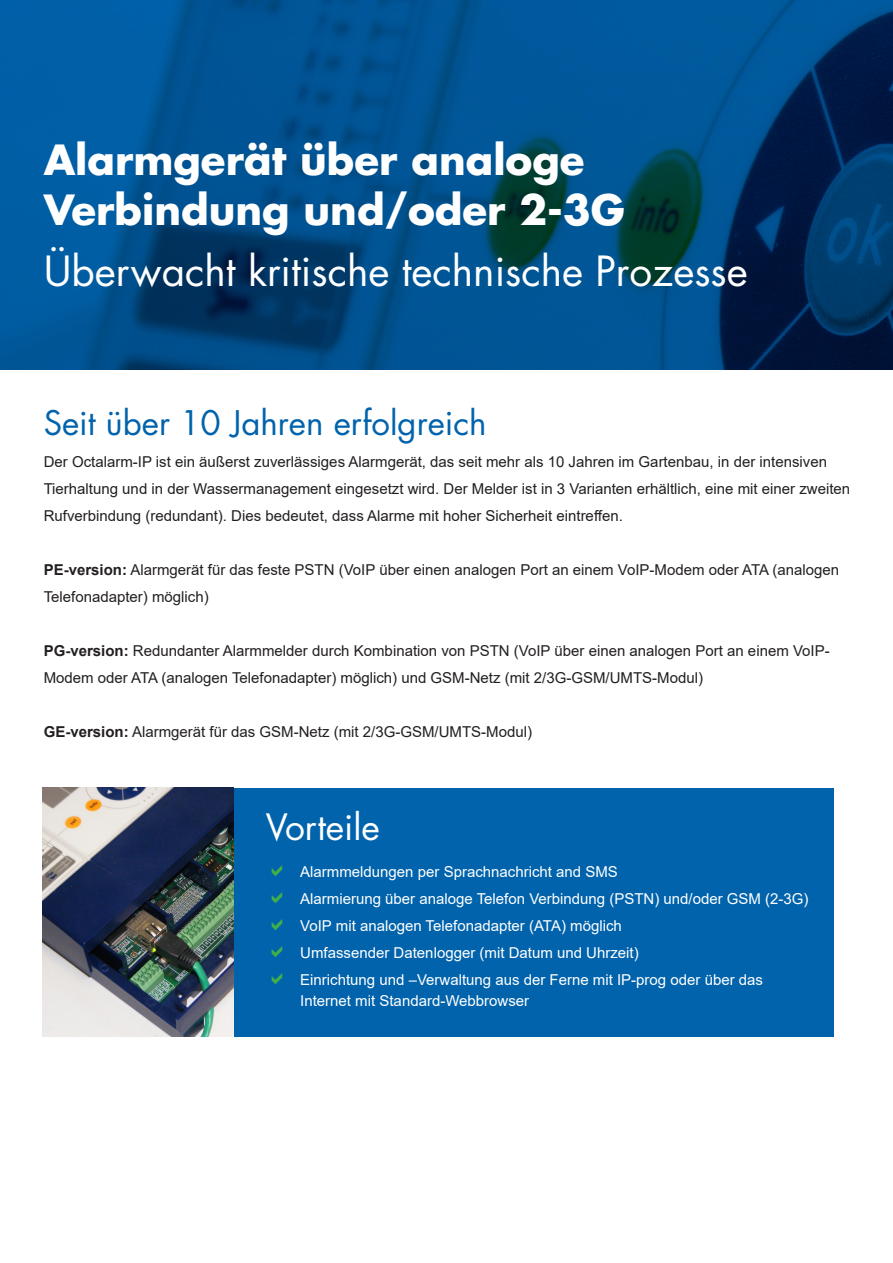
<style>
.page{position:relative;width:893px;height:1263px;background:#fff}
.page>*{position:absolute;margin:0;border:0;box-sizing:border-box;transform-origin:0 0}
.t1{font:700 40.5px/49.5px "Futura Std";color:#fff}
.t2{font:40.5px "Futura Std";color:#fff}
.t3{font:35.4px "Futura Std";color:#fff}
.t4{font:33px "Futura Std";color:#0163ac}
.t5{font:15px/27px "Arial";color:#231f20}
.t6{font:15px/20.7px "Arial";color:#fff}
.s1{font-weight:700}
</style>
<div class="page">
<img style="left:0;top:0;width:893px;height:370px">
<div style="left:234px;top:787px;width:599px;height:249px;background:#0163ac"></div>
<img style="left:43px;top:787px;width:191px;height:249px">
<p class="t1" style="left:44px;top:135px;width:583px">Alarmgerät über analoge<br>Verbindung und/oder 2-3G</p>
<p class="t2" style="left:44px;top:245px;width:705px">Überwacht kritische technische Prozesse</p>
<h2 class="t4" style="left:44px;top:402px;width:445px">Seit über 10 Jahren erfolgreich</h2>
<p class="t5" style="left:44px;top:448px;width:808px">Der Octalarm-IP ist ein äußerst zuverlässiges Alarmgerät, das seit mehr als 10 Jahren im Gartenbau, in der intensiven<br>Tierhaltung und in der Wassermanagement eingesetzt wird. Der Melder ist in 3 Varianten erhältlich, eine mit einer zweiten<br>Rufverbindung (redundant). Dies bedeutet, dass Alarme mit hoher Sicherheit eintreffen.</p>
<p class="t5" style="left:44px;top:556px;width:797px"><span class="s1">PE-version:</span> Alarmgerät für das feste PSTN (VoIP über einen analogen Port an einem VoIP-Modem oder ATA (analogen<br>Telefonadapter) möglich)</p>
<p class="t5" style="left:44px;top:637px;width:787px"><span class="s1">PG-version:</span> Redundanter Alarmmelder durch Kombination von PSTN (VoIP über einen analogen Port an einem VoIP-<br>Modem oder ATA (analogen Telefonadapter) möglich) und GSM-Netz (mit 2/3G-GSM/UMTS-Modul)</p>
<p class="t5" style="left:44px;top:718px;width:490px"><span class="s1">GE-version:</span> Alarmgerät für das GSM-Netz (mit 2/3G-GSM/UMTS-Modul)</p>
<p class="t3" style="left:266px;top:804px;width:116px">Vorteile</p>
<p class="t6" style="left:300px;top:862px;width:319px">Alarmmeldungen per Sprachnachricht and SMS</p>
<p class="t6" style="left:300px;top:889px;width:510px">Alarmierung über analoge Telefon Verbindung (PSTN) und/oder GSM (2-3G)</p>
<p class="t6" style="left:300px;top:916px;width:323px">VoIP mit analogen Telefonadapter (ATA) möglich</p>
<p class="t6" style="left:300px;top:943px;width:340px">Umfassender Datenlogger (mit Datum und Uhrzeit)</p>
<p class="t6" style="left:300px;top:970px;width:464px">Einrichtung und –Verwaltung aus der Ferne mit IP-prog oder über das<br>Internet mit Standard-Webbrowser</p>
</div>
